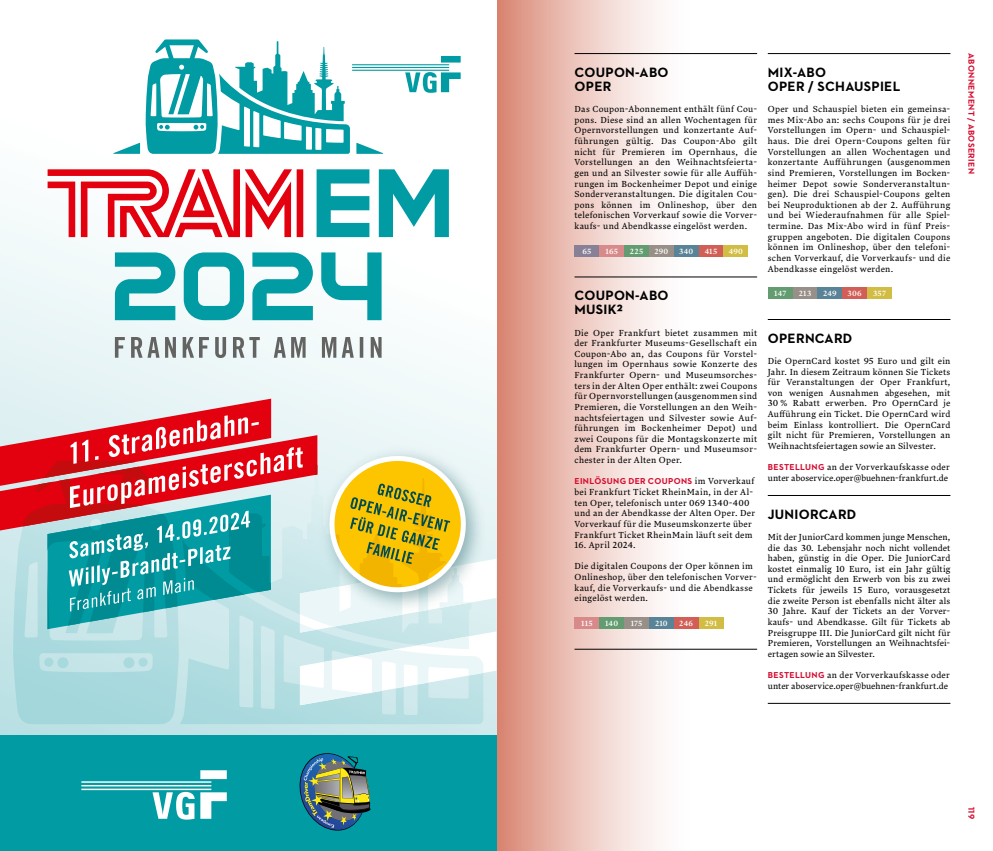
<style>
.page{position:relative;width:993px;height:851px;background:#fff}
.page>*{position:absolute;margin:0;border:0;box-sizing:border-box;transform-origin:0 0}
.t1{font:700 13.75px/14.1px "Neutraface 2 Text";letter-spacing:.02em;color:#000}
.t2{font:8.75px/10.6px "Lava Std";letter-spacing:.025em;color:#000;text-align:justify}
.t3{font:700 8.75px "Neutraface 2 Text";letter-spacing:.04em;color:#d50c2f}
.t4{font:500 7.5px "Lava Std";letter-spacing:.03em;color:#fff}
.s1{font-family:"Lava Std";font-weight:400;color:#000}
.s2{font-family:"Neutraface 2 Text";font-weight:700;color:#d50c2f}
</style>
<div class="page">
<div style="left:496px;top:0;width:195px;height:850px;background:linear-gradient(to right,#db8c7a,#fff)"></div>
<svg style="left:0;top:56px;width:496px;height:679px"></svg>
<svg style="left:13px;top:705px;width:458px;height:19px"></svg>
<div style="left:0;top:735px;width:496px;height:115px;background:#009ba3"></div>
<svg style="left:48px;top:169px;width:255px;height:68px"></svg>
<svg style="left:316px;top:169px;width:133px;height:68px"></svg>
<svg style="left:115px;top:337px;width:266px;height:21px"></svg>
<svg style="left:115px;top:252px;width:129px;height:68px"></svg>
<svg style="left:252px;top:252px;width:129px;height:68px"></svg>
<svg style="left:113px;top:39px;width:347px;height:115px"></svg>
<svg style="left:81px;top:770px;width:146px;height:49px"></svg>
<img style="left:299px;top:753px;width:71px;height:78px">
<svg style="left:0;top:398px;width:317px;height:132px;fill:#e3f2f4"></svg>
<svg style="left:13px;top:415px;width:483px;height:290px"></svg>
<hr style="left:574px;top:53px;width:182px;height:1px;background:#000">
<hr style="left:574px;top:276px;width:182px;height:1px;background:#000">
<hr style="left:574px;top:648px;width:182px;height:1px;background:#000">
<div style="left:574px;top:245px;width:25px;height:12px;background:#878097"></div>
<div style="left:599px;top:245px;width:25px;height:12px;background:#d88a8a"></div>
<div style="left:624px;top:245px;width:24px;height:12px;background:#639c71"></div>
<div style="left:648px;top:245px;width:25px;height:12px;background:#978f88"></div>
<div style="left:673px;top:245px;width:25px;height:12px;background:#598497"></div>
<div style="left:698px;top:245px;width:25px;height:12px;background:#d25f57"></div>
<div style="left:723px;top:245px;width:25px;height:12px;background:#d2bd44"></div>
<div style="left:574px;top:617px;width:25px;height:12px;background:#d88a8a"></div>
<div style="left:599px;top:617px;width:25px;height:12px;background:#639c71"></div>
<div style="left:624px;top:617px;width:24px;height:12px;background:#978f88"></div>
<div style="left:648px;top:617px;width:25px;height:12px;background:#598497"></div>
<div style="left:673px;top:617px;width:25px;height:12px;background:#d25f57"></div>
<div style="left:698px;top:617px;width:25px;height:12px;background:#d2bd44"></div>
<hr style="left:767px;top:53px;width:183px;height:1px;background:#000">
<hr style="left:767px;top:319px;width:183px;height:1px;background:#000">
<hr style="left:767px;top:495px;width:183px;height:1px;background:#000">
<hr style="left:767px;top:702px;width:183px;height:1px;background:#000">
<div style="left:767px;top:287px;width:25px;height:12px;background:#639c71"></div>
<div style="left:792px;top:287px;width:25px;height:12px;background:#978f88"></div>
<div style="left:817px;top:287px;width:25px;height:12px;background:#598497"></div>
<div style="left:842px;top:287px;width:24px;height:12px;background:#d25f57"></div>
<div style="left:866px;top:287px;width:25px;height:12px;background:#d2bd44"></div>
<h1 class="t1" style="left:574px;top:65px;width:96px">COUPON-ABO<br>OPER</h1>
<p class="t2" style="left:574px;top:103px;width:184px">Das Coupon-Abonnement enthält fünf Cou&shy;pons. Diese sind an allen Wochentagen für Opernvorstellungen und konzertante Auf&shy;führungen gültig. Das Coupon-Abo gilt nicht für Premieren im Opernhaus, die Vorstellungen an den Weihnachtsfeierta&shy;gen und an Silvester sowie für alle Auffüh&shy;rungen im Bockenheimer Depot und einige Sonderveranstaltungen. Die digitalen Cou&shy;pons können im Onlineshop, über den telefonischen Vorverkauf sowie die Vorver&shy;kaufs- und Abendkasse eingelöst werden.</p>
<p class="t4" style="left:582px;top:246px;width:10px">65</p>
<p class="t4" style="left:605px;top:246px;width:14px">165</p>
<p class="t4" style="left:629px;top:246px;width:15px">225</p>
<p class="t4" style="left:654px;top:246px;width:15px">290</p>
<p class="t4" style="left:678px;top:246px;width:16px">340</p>
<p class="t4" style="left:704px;top:246px;width:14px">415</p>
<p class="t4" style="left:728px;top:246px;width:16px">490</p>
<h1 class="t1" style="left:574px;top:288px;width:96px">COUPON-ABO<br>MUSIK2</h1>
<p class="t2" style="left:574px;top:327px;width:184px">Die Oper Frankfurt bietet zusammen mit der Frankfurter Museums-Gesellschaft ein Coupon-Abo an, das Coupons für Vorstel&shy;lungen im Opernhaus sowie Konzerte des Frankfurter Opern- und Museumsorches&shy;ters in der Alten Oper enthält: zwei Coupons für Opernvorstellungen (ausgenommen sind Premieren, die Vorstellungen an den Weih&shy;nachtsfeiertagen und Silvester sowie Auf&shy;führungen im Bockenheimer Depot) und zwei Coupons für die Montagskonzerte mit dem Frankfurter Opern- und Museumsor&shy;chester in der Alten Oper.</p>
<p class="t3" style="left:574px;top:475px;width:181px">EINLÖSUNG DER COUPONS <span class="s1">im Vorverkauf</span></p>
<p class="t2" style="left:574px;top:486px;width:182px;text-align:left">bei Frankfurt Ticket RheinMain, in der Al&shy;ten Oper, telefonisch unter 069 1340-400 und an der Abendkasse der Alten Oper. Der Vorverkauf für die Museumskonzerte über Frankfurt Ticket RheinMain läuft seit dem</p>
<p class="t2" style="left:574px;top:539px;width:63px">16. April 2024.</p>
<p class="t2" style="left:574px;top:560px;width:184px;text-align:left">Die digitalen Coupons der Oper können im Onlineshop, über den telefonischen Vorver&shy;kauf, die Vorverkaufs- und die Abendkasse eingelöst werden.</p>
<p class="t4" style="left:581px;top:618px;width:13px">115</p>
<p class="t4" style="left:605px;top:618px;width:15px">140</p>
<p class="t4" style="left:630px;top:618px;width:13px">175</p>
<p class="t4" style="left:654px;top:618px;width:14px">210</p>
<p class="t4" style="left:679px;top:618px;width:15px">246</p>
<p class="t4" style="left:704px;top:618px;width:14px">291</p>
<h1 class="t1" style="left:767px;top:65px;width:134px">MIX-ABO<br>OPER / SCHAUSPIEL</h1>
<p class="t2" style="left:767px;top:103px;width:184px">Oper und Schauspiel bieten ein gemeinsa&shy;mes Mix-Abo an: sechs Coupons für je drei Vorstellungen im Opern- und Schauspiel&shy;haus. Die drei Opern-Coupons gelten für Vorstellungen an allen Wochentagen und konzertante Aufführungen (ausgenommen sind Premieren, Vorstellungen im Bocken&shy;heimer Depot sowie Sonderveranstaltun&shy;gen). Die drei Schauspiel-Coupons gelten bei Neuproduktionen ab der 2. Aufführung und bei Wiederaufnahmen für alle Spiel&shy;termine. Das Mix-Abo wird in fünf Preis&shy;gruppen angeboten. Die digitalen Coupons können im Onlineshop, über den telefoni&shy;schen Vorverkauf, die Vorverkaufs- und die Abendkasse eingelöst werden.</p>
<p class="t4" style="left:774px;top:288px;width:13px">147</p>
<p class="t4" style="left:798px;top:288px;width:14px">213</p>
<p class="t4" style="left:822px;top:288px;width:15px">249</p>
<p class="t4" style="left:847px;top:288px;width:16px">306</p>
<p class="t4" style="left:872px;top:288px;width:14px">357</p>
<h1 class="t1" style="left:767px;top:331px;width:86px">OPERNCARD</h1>
<p class="t2" style="left:767px;top:355px;width:184px">Die OpernCard kostet 95 Euro und gilt ein Jahr. In diesem Zeitraum können Sie Tickets für Veranstaltungen der Oper Frankfurt, von wenigen Ausnahmen abgesehen, mit 30 % Rabatt erwerben. Pro OpernCard je Aufführung ein Ticket. Die OpernCard wird beim Einlass kontrolliert. Die OpernCard gilt nicht für Premieren, Vorstellungen an Weihnachtsfeiertagen sowie an Silvester.</p>
<p class="t2" style="left:767px;top:461px;width:183px"><span class="s2">BESTELLUNG</span> an der Vorverkaufskasse oder unter aboservice.oper@buehnen-frankfurt.de</p>
<h1 class="t1" style="left:767px;top:506px;width:90px">JUNIORCARD</h1>
<p class="t2" style="left:767px;top:531px;width:184px">Mit der JuniorCard kommen junge Menschen, die das 30. Lebensjahr noch nicht vollendet haben, günstig in die Oper. Die JuniorCard kostet einmalig 10 Euro, ist ein Jahr gültig und ermöglicht den Erwerb von bis zu zwei Tickets für jeweils 15 Euro, vorausgesetzt die zweite Person ist ebenfalls nicht älter als 30 Jahre. Kauf der Tickets an der Vorver&shy;kaufs- und Abendkasse. Gilt für Tickets ab Preisgruppe III. Die JuniorCard gilt nicht für Premieren, Vorstellungen an Weihnachtsfei&shy;ertagen sowie an Silvester.</p>
<p class="t2" style="left:767px;top:669px;width:183px"><span class="s2">BESTELLUNG</span> an der Vorverkaufskasse oder unter aboservice.oper@buehnen-frankfurt.de</p>
<p class="t3" style="left:976px;top:53px;width:122px;rotate:90deg">ABONNEMENT / ABOSERIEN</p>
<p class="t3" style="left:976px;top:806px;width:14px;rotate:90deg">119</p>
</div>
